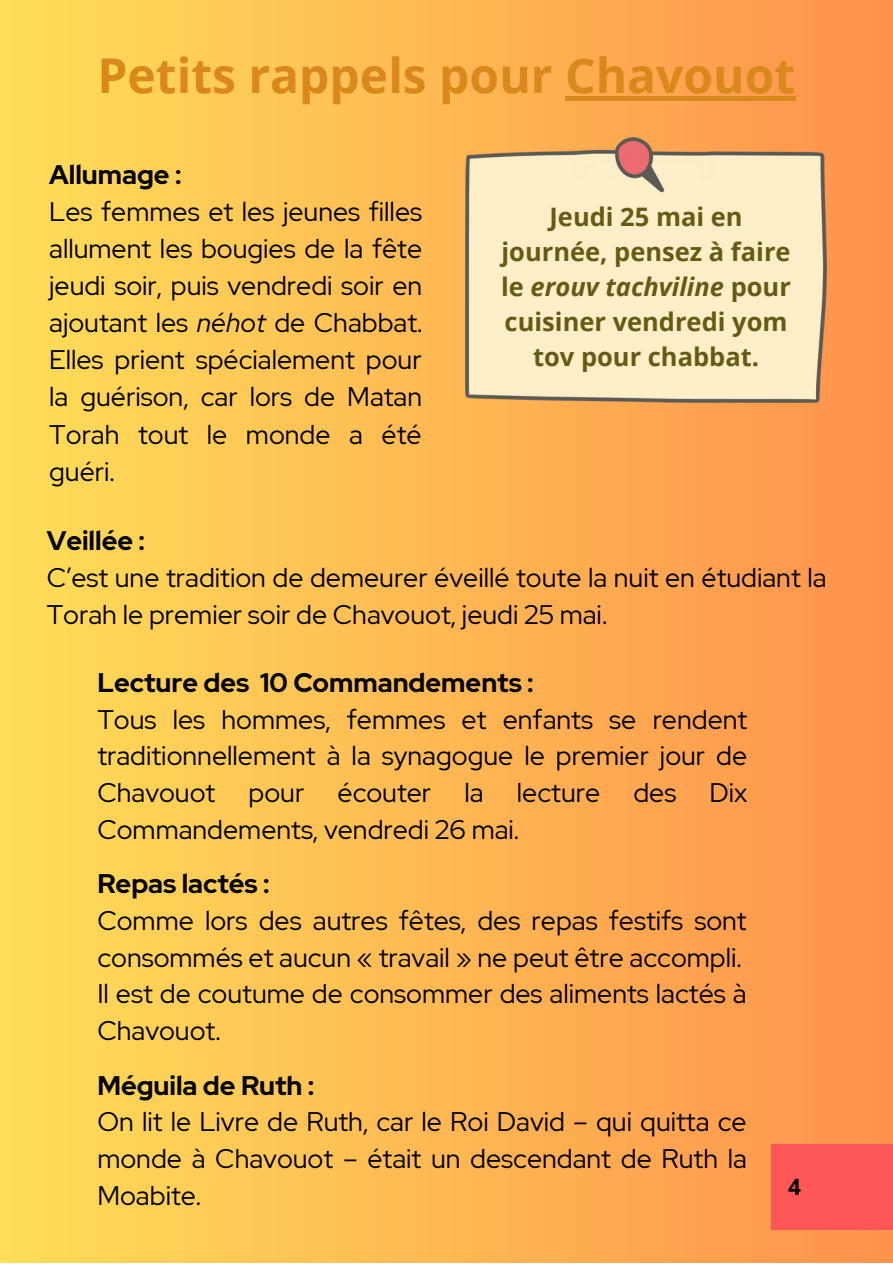
<style>
.page{position:relative;width:893px;height:1264px;background:#fff}
.page>*{position:absolute;margin:0;border:0;box-sizing:border-box;transform-origin:0 0}
.t1{font:700 48px "Open Sans";color:#d9881c}
.t2{font:26.85px/37px "Red Hat Display";color:#000;text-align:justify}
.t3{font:700 26.85px "Red Hat Display";color:#000}
.t4{font:700 25.5px/34.8px "Open Sans";color:#665a15;text-align:center}
.t5{font:700 22.5px "Open Sans";color:#000}
.s1{font-style:italic}
</style>
<div class="page">
<div style="left:0;top:0;width:892px;height:1262px;background:linear-gradient(to right,#ffde59,#ff924d)"></div>
<img style="left:465px;top:138px;width:361px;height:265px">
<hr style="left:565px;top:96px;width:230px;height:4px;background:#d9881c">
<div style="left:771px;top:1144px;width:121px;height:85px;background:#ff5757"></div>
<p class="t1" style="left:97px;top:41px;width:699px">Petits rappels pour Chavouot</p>
<p class="t3" style="left:49px;top:156px;width:134px">Allumage :</p>
<p class="t2" style="left:49px;top:193px;width:374px">Les femmes et les jeunes filles allument les bougies de la fête jeudi soir, puis vendredi soir en ajoutant les <span class="s1">néhot</span> de Chabbat.<br>Elles prient spécialement pour la guérison, car lors de Matan Torah tout le monde a été guéri.</p>
<p class="t4" style="left:501px;top:199px;width:291px">Jeudi 25 mai en journée, pensez à faire le <span class="s1">erouv tachviline</span> pour cuisiner vendredi yom tov pour chabbat.</p>
<p class="t3" style="left:47px;top:522px;width:100px">Veillée :</p>
<p class="t2" style="left:47px;top:558px;width:781px">C’est une tradition de demeurer éveillé toute la nuit en étudiant la<br>Torah le premier soir de Chavouot, jeudi 25 mai.</p>
<p class="t3" style="left:97px;top:664px;width:438px">Lecture des 10 Commandements :</p>
<p class="t2" style="left:97px;top:700px;width:651px">Tous les hommes, femmes et enfants se rendent traditionnellement à la synagogue le premier jour de Chavouot pour écouter la lecture des Dix Commandements, vendredi 26 mai.</p>
<p class="t3" style="left:97px;top:866px;width:174px">Repas lactés :</p>
<p class="t2" style="left:97px;top:902px;width:650px">Comme lors des autres fêtes, des repas festifs sont consommés et aucun « travail » ne peut être accompli.</p>
<p class="t2" style="left:97px;top:975px;width:650px">Il est de coutume de consommer des aliments lactés à<br>Chavouot.</p>
<p class="t3" style="left:97px;top:1067px;width:218px">Méguila de Ruth :</p>
<p class="t2" style="left:97px;top:1103px;width:651px">On lit le Livre de Ruth, car le Roi David – qui quitta ce monde à Chavouot – était un descendant de Ruth la Moabite.</p>
<p class="t5" style="left:788px;top:1170px;width:14px">4</p>
</div>
